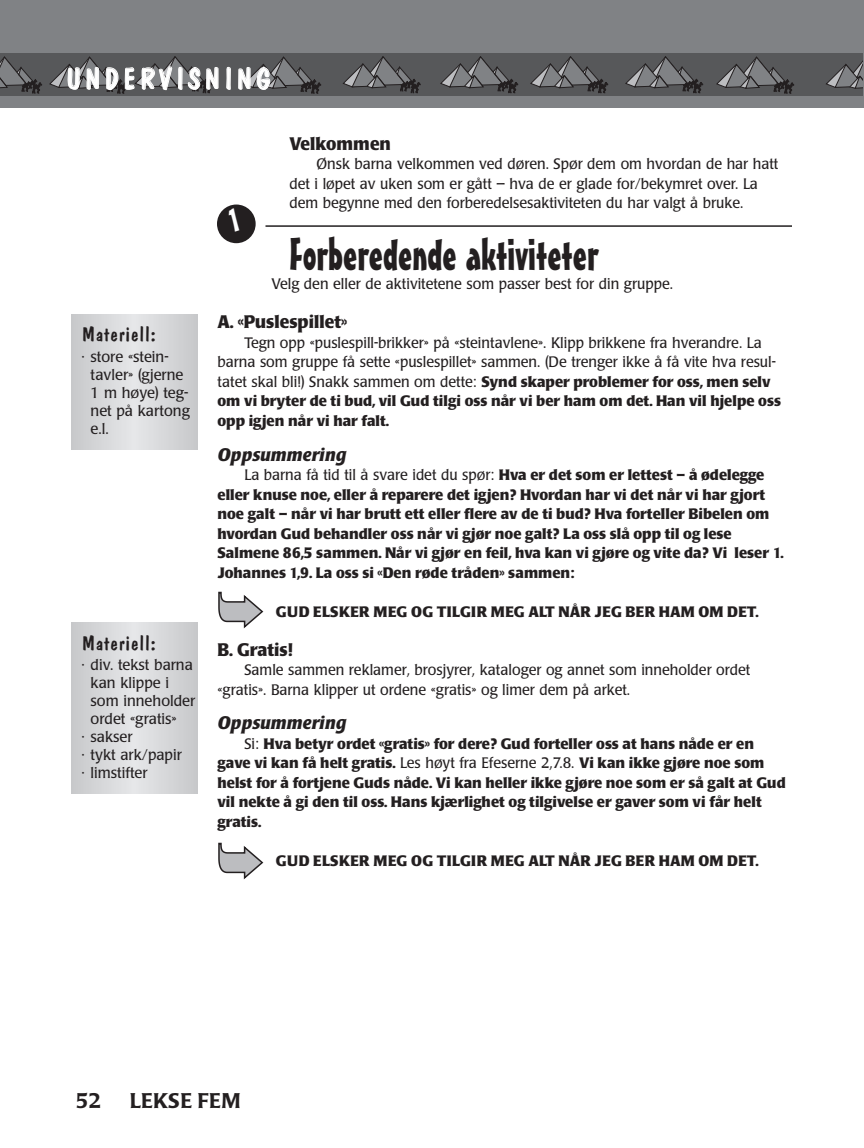
<style>
.page{position:relative;width:864px;height:1148px;background:#fff}
.page>*{position:absolute;margin:0;border:0;box-sizing:border-box;transform-origin:0 0}
.t1{font:45px "Mister Earl BT";color:#231f20}
.t2{font:30px "Dom Casual";letter-spacing:.1em;color:#fff}
.t3{font:21px "Dom Casual";color:#231f20;scale:1.05 1}
.t4{font:500 21px "Poppl Laudatio";letter-spacing:.02em;color:#231f20}
.t5{font:700 18px "Poppl Laudatio";color:#231f20;scale:.95 1}
.t6{font:italic 700 18px "Poppl Laudatio";color:#231f20}
.t7{font:15px/19.5px "Poppl Laudatio";color:#231f20;scale:.95 1}
.t8{font:700 15px/19.5px "Poppl Laudatio";color:#231f20}
.t9{font:15px/18px "Poppl Laudatio";color:#231f20}
.t10{font:700 15px "Poppl Laudatio";letter-spacing:.02em;color:#231f20}
.s1{font-weight:700}
.s2{font-weight:400}
</style>
<div class="page">
<div style="left:217px;top:204px;width:39px;height:39px;background:#231f20;border-radius:50%"></div>
<hr style="left:266px;top:225px;width:526px;height:2px;background:#231f20">
<div style="left:0;top:0;width:864px;height:107px;background:#808285"></div>
<div style="left:0;top:53px;width:864px;height:43px;background:#57585a"></div>
<svg style="left:0;top:57px;width:42px;height:36px"></svg>
<svg style="left:50px;top:57px;width:77px;height:36px"></svg>
<svg style="left:135px;top:57px;width:77px;height:36px"></svg>
<svg style="left:244px;top:57px;width:77px;height:36px"></svg>
<svg style="left:343px;top:57px;width:77px;height:36px"></svg>
<svg style="left:441px;top:57px;width:77px;height:36px"></svg>
<svg style="left:531px;top:57px;width:77px;height:36px"></svg>
<svg style="left:626px;top:57px;width:77px;height:36px"></svg>
<svg style="left:717px;top:57px;width:77px;height:36px"></svg>
<svg style="left:826px;top:57px;width:38px;height:31px"></svg>
<svg style="left:218px;top:842px;width:46px;height:38px"></svg>
<div style="left:71px;top:313px;width:126px;height:136px;background:#c7c8ca"></div>
<div style="left:78px;top:313px;width:113px;height:136px;background:#cbccce"></div>
<div style="left:86px;top:313px;width:97px;height:136px;background:#cfd0d2"></div>
<div style="left:95px;top:313px;width:79px;height:136px;background:#d3d4d6"></div>
<div style="left:103px;top:313px;width:63px;height:136px;background:#d7d8da"></div>
<div style="left:111px;top:313px;width:47px;height:136px;background:#dbdcde"></div>
<div style="left:119px;top:313px;width:30px;height:136px;background:#dfe0e2"></div>
<div style="left:128px;top:313px;width:13px;height:136px;background:#e3e4e6"></div>
<svg style="left:218px;top:591px;width:46px;height:38px"></svg>
<div style="left:71px;top:622px;width:126px;height:171px;background:#c7c8ca"></div>
<div style="left:78px;top:622px;width:113px;height:171px;background:#cbccce"></div>
<div style="left:86px;top:622px;width:97px;height:171px;background:#cfd0d2"></div>
<div style="left:95px;top:622px;width:79px;height:171px;background:#d3d4d6"></div>
<div style="left:103px;top:622px;width:63px;height:171px;background:#d7d8da"></div>
<div style="left:111px;top:622px;width:47px;height:171px;background:#dbdcde"></div>
<div style="left:119px;top:622px;width:30px;height:171px;background:#dfe0e2"></div>
<div style="left:128px;top:622px;width:13px;height:171px;background:#e3e4e6"></div>
<h2 class="t2" style="left:65px;top:66px;width:207px">UNDERVISNING</h2>
<h3 class="t3" style="left:82px;top:326px;width:73px">Materiell:</h3>
<p class="t9" style="left:91px;top:349px;width:101px;text-indent:-9px">· store «stein&shy;tavler» (gjerne<br>1 m høye) teg&shy;net på kartong e.l.</p>
<h3 class="t3" style="left:82px;top:634px;width:73px">Materiell:</h3>
<p class="t9" style="left:82px;top:657px;width:113px">· div. tekst barna</p>
<p class="t9" style="left:91px;top:675px;width:80px">kan klippe i</p>
<p class="t9" style="left:91px;top:693px;width:106px">som inneholder</p>
<p class="t9" style="left:91px;top:711px;width:88px">ordet «gratis»</p>
<p class="t9" style="left:82px;top:729px;width:53px">· sakser</p>
<p class="t9" style="left:82px;top:747px;width:102px">· tykt ark/papir</p>
<p class="t9" style="left:82px;top:765px;width:67px">· limstifter</p>
<p class="t5" style="left:290px;top:136px;width:108px">Velkommen</p>
<p class="t7" style="left:289px;top:156px;width:516px;text-indent:27px">Ønsk barna velkommen ved døren. Spør dem om hvordan de har hatt det i løpet av uken som er gått – hva de er glade for/bekymret over. La dem begynne med den forberedelsesaktiviteten du har valgt å bruke.</p>
<h1 class="t1" style="left:290px;top:237px;width:311px">Forberedende aktiviteter</h1>
<p class="t7" style="left:272px;top:276px;width:424px">Velg den eller de aktivitetene som passer best for din gruppe.</p>
<p class="t5" style="left:218px;top:315px;width:138px">A. «Puslespillet»</p>
<p class="t7" style="left:217px;top:334px;width:595px;text-indent:27px">Tegn opp «puslespill-brikker» på «steintavlene». Klipp brikkene fra hverandre. La barna som gruppe få sette «puslespillet» sammen. (De trenger ikke å få vite hva resul&shy;tatet skal bli!) Snakk sammen om dette: <span class="s1">Synd skaper problemer for oss, men selv om vi bryter de ti bud, vil Gud tilgi oss når vi ber ham om det. Han vil hjelpe oss opp igjen når vi har falt.</span></p>
<p class="t6" style="left:218px;top:447px;width:130px">Oppsummering</p>
<p class="t8" style="left:218px;top:466px;width:567px;text-indent:27px"><span class="s2">La barna få tid til å svare idet du spør:</span> Hva er det som er lettest – å ødelegge eller knuse noe, eller å reparere det igjen? Hvordan har vi det når vi har gjort noe galt – når vi har brutt ett eller flere av de ti bud? Hva forteller Bibelen om hvordan Gud behandler oss når vi gjør noe galt? La oss slå opp til og lese Salmene 86,5 sammen. Når vi gjør en feil, hva kan vi gjøre og vite da? Vi leser 1.<br>Johannes 1,9. La oss si «Den røde tråden» sammen:</p>
<p class="t10" style="left:276px;top:605px;width:484px">GUD ELSKER MEG OG TILGIR MEG ALT NÅR JEG BER HAM OM DET.</p>
<p class="t5" style="left:218px;top:642px;width:81px">B. Gratis!</p>
<p class="t7" style="left:217px;top:661px;width:562px;text-indent:27px">Samle sammen reklamer, brosjyrer, kataloger og annet som inneholder ordet «gratis». Barna klipper ut ordene «gratis» og limer dem på arket.</p>
<p class="t6" style="left:218px;top:715px;width:130px">Oppsummering</p>
<p class="t8" style="left:218px;top:735px;width:570px;text-indent:27px"><span class="s2">Si:</span> Hva betyr ordet «gratis» for dere? Gud forteller oss at hans nåde er en gave vi kan få helt gratis. <span class="s2">Les høyt fra Efeserne 2,7.8.</span> Vi kan ikke gjøre noe som helst for å fortjene Guds nåde. Vi kan heller ikke gjøre noe som er så galt at Gud vil nekte å gi den til oss. Hans kjærlighet og tilgivelse er gaver som vi får helt gratis.</p>
<p class="t10" style="left:276px;top:854px;width:484px">GUD ELSKER MEG OG TILGIR MEG ALT NÅR JEG BER HAM OM DET.</p>
<h3 class="t4" style="left:76px;top:1091px;width:27px">52</h3>
<h3 class="t4" style="left:130px;top:1091px;width:113px">LEKSE FEM</h3>
</div>
